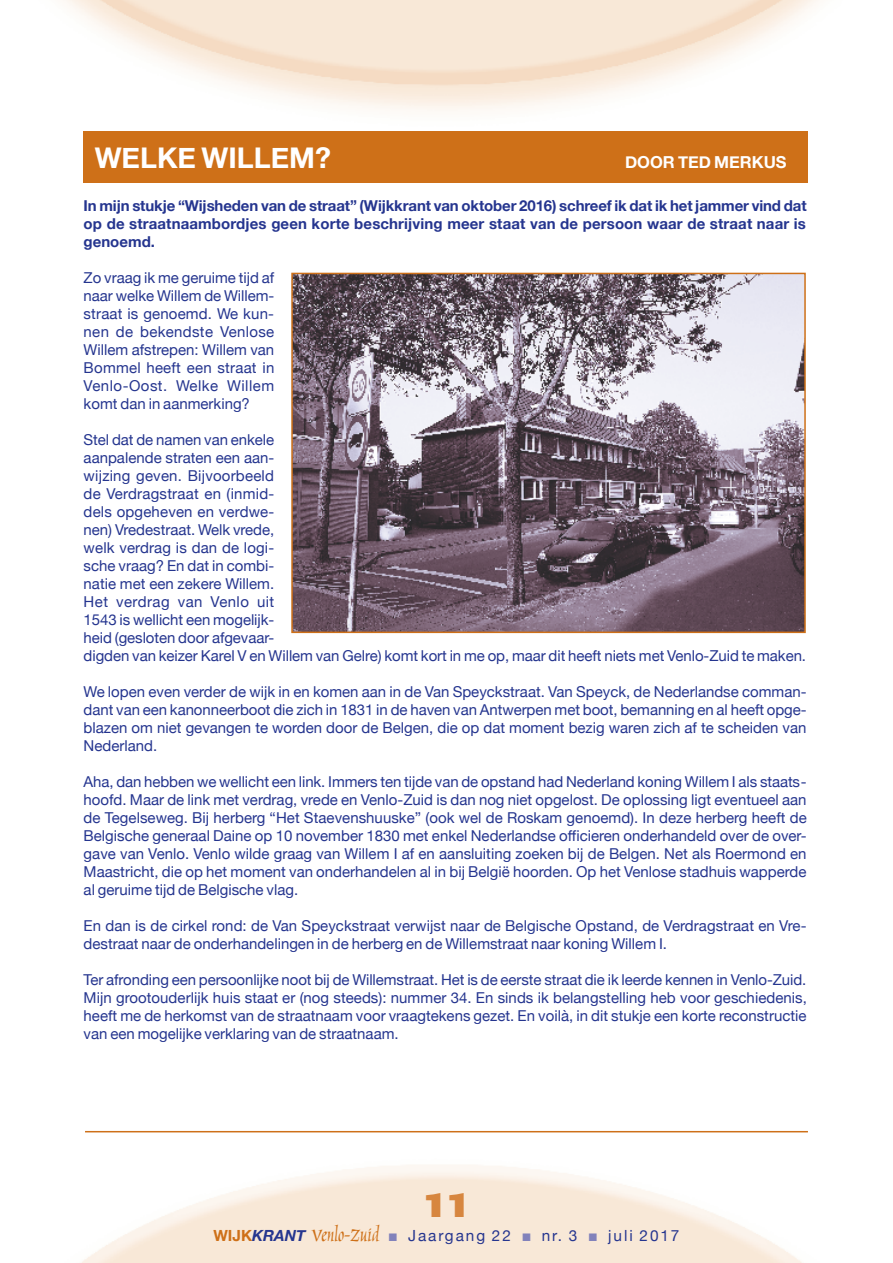
<style>
.page{position:relative;width:893px;height:1263px;background:#fff}
.page>*{position:absolute;margin:0;border:0;box-sizing:border-box;transform-origin:0 0}
.t1{font:800 36px "Imago";color:#d7863f}
.t2{font:700 28.5px "Helvetica Neue";color:#fff}
.t3{font:24.3px "Marigold";color:#ce7018}
.t4{font:700 16.5px "Helvetica Neue";color:#fff}
.t5{font:15.3px "Helvetica Neue";letter-spacing:.125em;color:#25358f}
.t6{font:15px/18px "Helvetica Neue";color:#25358f;text-align:justify}
.t7{font:700 15px/18px "Helvetica Neue";letter-spacing:.01em;color:#25358f;text-align:justify}
.s1{font-family:"Helvetica Neue";font-weight:700;font-size:15.3px}
.s2{font-family:"Helvetica Neue";font-weight:700;font-style:italic;font-size:15.3px;color:#25358f}
.s3{color:#8282bb}
</style>
<div class="page">
<div style="left:84px;top:132px;width:724px;height:51px;background:#ce7018"></div>
<hr style="left:85px;top:1131px;width:723px;height:1px;background:#ce7018">
<img style="left:294px;top:276px;width:509px;height:354px">
<div style="left:291px;top:273px;width:515px;height:360px;border:2px solid #ce7018"></div>
<h2 class="t2" style="left:95px;top:135px;width:46px">Welke</h2>
<h2 class="t2" style="left:202px;top:135px;width:45px">Willem</h2>
<h2 class="t2" style="left:315px;top:135px;width:17px">?</h2>
<p class="t4" style="left:625px;top:149px;width:26px">door</p>
<p class="t4" style="left:678px;top:149px;width:64px">Ted Merkus</p>
<p class="t7" style="left:84px;top:197px;width:724px">In mijn stukje “Wijsheden van de straat” (Wijkkrant van oktober 2016) schreef ik dat ik het jammer vind dat op de straatnaambordjes geen korte beschrijving meer staat van de persoon waar de straat naar is genoemd.</p>
<p class="t6" style="left:84px;top:270px;width:192px">Zo vraag ik me geruime tijd af naar welke Willem de Willem&shy;straat is genoemd. We kun&shy;nen de bekendste Venlose Willem afstrepen: Willem van Bommel heeft een straat in Venlo-Oost. Welke Willem komt dan in aanmerking?</p>
<p class="t6" style="left:84px;top:432px;width:724px;text-align:left">Stel dat de namen van enkele<br>aanpalende straten een aan-<br>wijzing geven. Bijvoorbeeld<br>de Verdragstraat en (inmid-<br>dels opgeheven en verdwe-<br>nen) Vredestraat. Welk vrede,<br>welk verdrag is dan de logi-<br>sche vraag? En dat in combi-<br>natie met een zekere Willem.<br>Het verdrag van Venlo uit<br>1543 is wellicht een mogelijk-<br>heid (gesloten door afgevaar-<br>digden van keizer Karel V en Willem van Gelre) komt kort in me op, maar dit heeft niets met Venlo-Zuid te maken.</p>
<p class="t6" style="left:84px;top:684px;width:724px">We lopen even verder de wijk in en komen aan in de Van Speyckstraat. Van Speyck, de Nederlandse comman&shy;dant van een kanonneerboot die zich in 1831 in de haven van Antwerpen met boot, bemanning en al heeft opge&shy;blazen om niet gevangen te worden door de Belgen, die op dat moment bezig waren zich af te scheiden van Nederland.</p>
<p class="t6" style="left:84px;top:774px;width:725px">Aha, dan hebben we wellicht een link. Immers ten tijde van de opstand had Nederland koning Willem I als staats&shy;hoofd. Maar de link met verdrag, vrede en Venlo-Zuid is dan nog niet opgelost. De oplossing ligt eventueel aan de Tegelseweg. Bij herberg “Het Staevenshuuske” (ook wel de Roskam genoemd). In deze herberg heeft de Belgische generaal Daine op 10 november 1830 met enkel Nederlandse officieren onderhandeld over de over&shy;gave van Venlo. Venlo wilde graag van Willem I af en aansluiting zoeken bij de Belgen. Net als Roermond en Maastricht, die op het moment van onderhandelen al in bij België hoorden. Op het Venlose stadhuis wapperde al geruime tijd de Belgische vlag.</p>
<p class="t6" style="left:84px;top:918px;width:724px">En dan is de cirkel rond: de Van Speyckstraat verwijst naar de Belgische Opstand, de Verdragstraat en Vre&shy;destraat naar de onderhandelingen in de herberg en de Willemstraat naar koning Willem I.</p>
<p class="t6" style="left:84px;top:972px;width:725px">Ter afronding een persoonlijke noot bij de Willemstraat. Het is de eerste straat die ik leerde kennen in Venlo-Zuid.<br>Mijn grootouderlijk huis staat er (nog steeds): nummer 34. En sinds ik belangstelling heb voor geschiedenis, heeft me de herkomst van de straatnaam voor vraagtekens gezet. En voilà, in dit stukje een korte reconstructie van een mogelijke verklaring van de straatnaam.</p>
<h1 class="t1" style="left:423px;top:1182px;width:48px">11</h1>
<h3 class="t3" style="left:213px;top:1220px;width:167px"><span class="s1">WIJK</span><span class="s2">KRANT</span> Venlo-Zuid</h3>
<p class="t5" style="left:389px;top:1224px;width:292px"><span class="s3">■</span> Jaargang 22 <span class="s3">■</span> nr. 3 <span class="s3">■</span> juli 2017</p>
</div>
